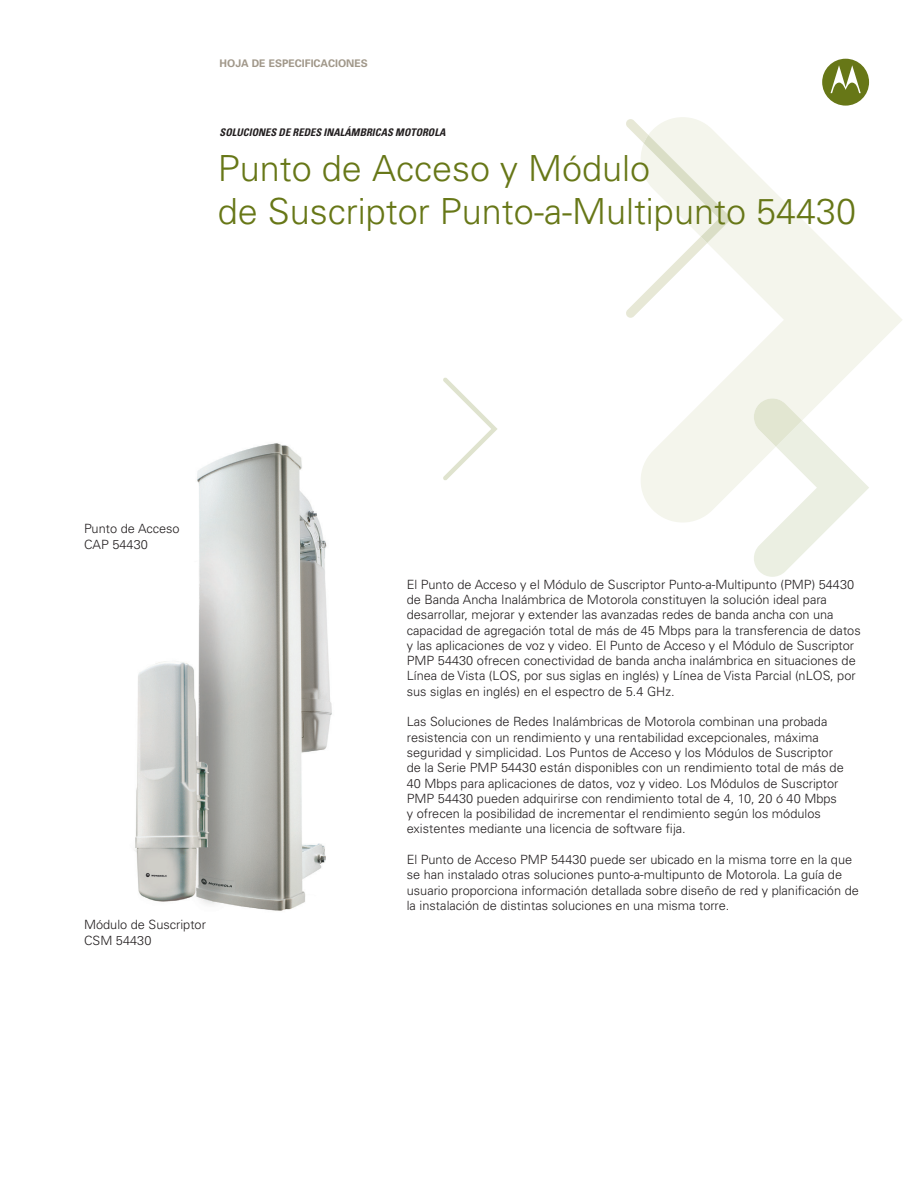
<style>
.page{position:relative;width:918px;height:1188px;background:#fff}
.page>*{position:absolute;margin:0;border:0;box-sizing:border-box;transform-origin:0 0}
.t1{font:300 36px "Univers";color:#677717}
.t2{font:300 12.75px/15.3px "Univers LT Std";color:#231f20}
.t3{font:italic 700 condensed 10.5px "Univers";color:#231f20}
.t4{font:700 10.5px "Univers";color:#a1988a}
</style>
<div class="page">
<svg style="left:641px;top:117px;width:261px;height:405px"></svg>
<svg style="left:443px;top:377px;width:54px;height:103px"></svg>
<svg style="left:752px;top:398px;width:117px;height:179px"></svg>
<svg style="left:626px;top:119px;width:106px;height:199px"></svg>
<svg style="left:822px;top:59px;width:47px;height:47px"></svg>
<img style="left:135px;top:443px;width:197px;height:468px">
<p class="t4" style="left:220px;top:56px;width:150px">HOJA DE ESPECIFICACIONES</p>
<p class="t3" style="left:220px;top:126px;width:227px">SOLUCIONES DE REDES INALÁMBRICAS MOTOROLA</p>
<p class="t1" style="left:218px;top:147px;width:434px">Punto de Acceso y Módulo</p>
<p class="t1" style="left:218px;top:190px;width:640px">de Suscriptor Punto-a-Multipunto 54430</p>
<p class="t2" style="left:84px;top:521px;width:97px">Punto de Acceso</p>
<p class="t2" style="left:84px;top:536px;width:65px">CAP 54430</p>
<p class="t2" style="left:84px;top:917px;width:123px">Módulo de Suscriptor</p>
<p class="t2" style="left:84px;top:933px;width:69px">CSM 54430</p>
<p class="t2" style="left:407px;top:577px;width:455px">El Punto de Acceso y el Módulo de Suscriptor Punto-a-Multipunto (PMP) 54430 de Banda Ancha Inalámbrica de Motorola constituyen la solución ideal para desarrollar, mejorar y extender las avanzadas redes de banda ancha con una capacidad de agregación total de más de 45 Mbps para la transferencia de datos y las aplicaciones de voz y video. El Punto de Acceso y el Módulo de Suscriptor PMP 54430 ofrecen conectividad de banda ancha inalámbrica en situaciones de Línea de Vista (LOS, por sus siglas en inglés) y Línea de Vista Parcial (nLOS, por sus siglas en inglés) en el espectro de 5.4 GHz.</p>
<p class="t2" style="left:407px;top:714px;width:439px">Las Soluciones de Redes Inalámbricas de Motorola combinan una probada resistencia con un rendimiento y una rentabilidad excepcionales, máxima seguridad y simplicidad. Los Puntos de Acceso y los Módulos de Suscriptor de la Serie PMP 54430 están disponibles con un rendimiento total de más de 40 Mbps para aplicaciones de datos, voz y video. Los Módulos de Suscriptor PMP 54430 pueden adquirirse con rendimiento total de 4, 10, 20 ó 40 Mbps y ofrecen la posibilidad de incrementar el rendimiento según los módulos existentes mediante una licencia de software fija.</p>
<p class="t2" style="left:407px;top:852px;width:454px">El Punto de Acceso PMP 54430 puede ser ubicado en la misma torre en la que se han instalado otras soluciones punto-a-multipunto de Motorola. La guía de usuario proporciona información detallada sobre diseño de red y planificación de la instalación de distintas soluciones en una misma torre.</p>
</div>
